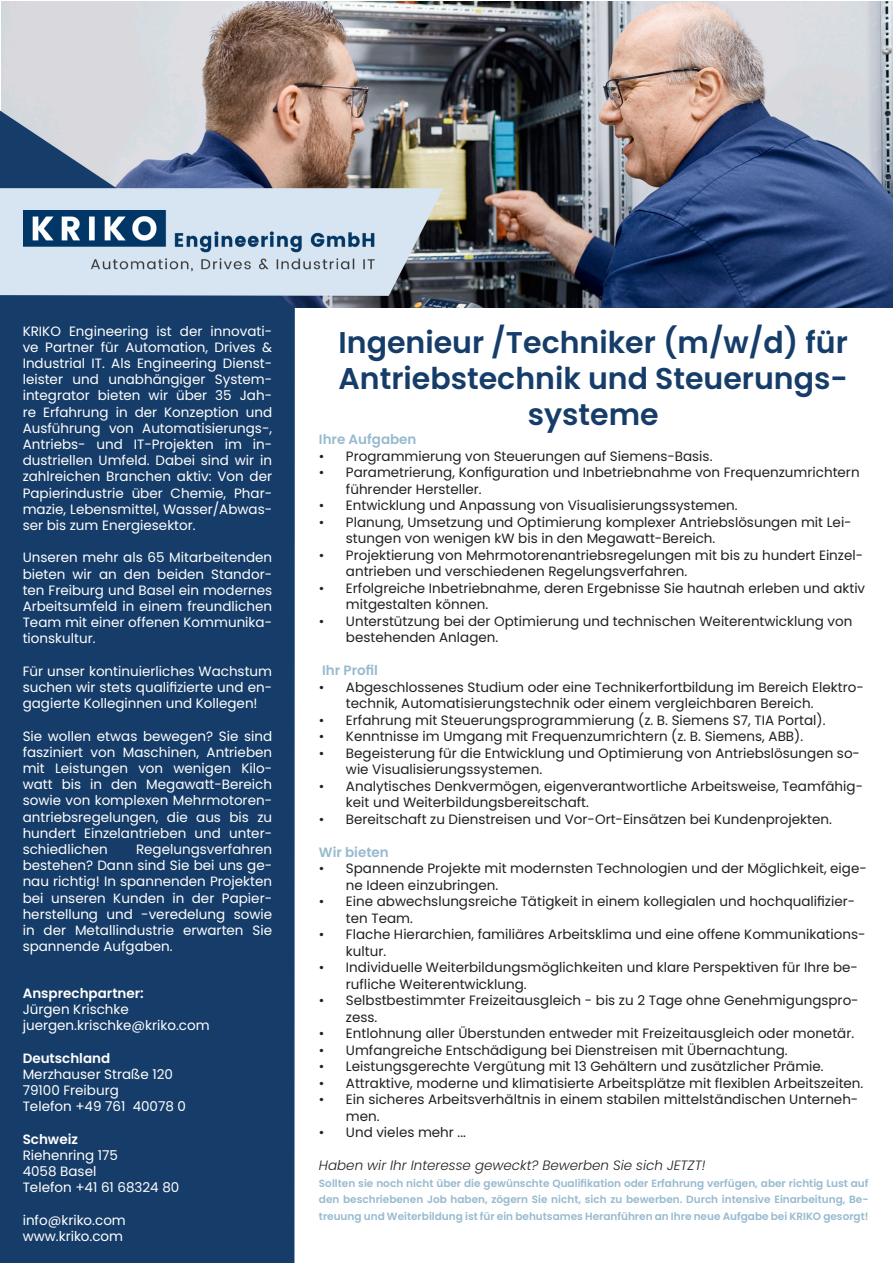
<style>
.page{position:relative;width:893px;height:1263px;background:#fff}
.page>*{position:absolute;margin:0;border:0;box-sizing:border-box;transform-origin:0 0}
.t1{font:600 30px/36px "Poppins";color:#163d69;text-align:center}
.t2{font:13.5px/16.5px "Poppins";color:#231f20}
.t3{font:13.5px/16.2px "Poppins";color:#fff;text-align:justify}
.t4{font:italic 300 13.5px "Poppins";color:#231f20}
.t5{font:600 13.5px "Poppins";color:#fff}
.t6{font:600 13.5px "Poppins";color:#97bacf}
.t7{font:600 10.5px/16.5px "Poppins";color:#97bad1;text-align:justify}
</style>
<div class="page">
<img style="left:2px;top:1px;width:891px;height:306px">
<div style="left:0;top:111px;width:295px;height:1152px;background:#163d69"></div>
<svg style="left:0;top:188px;width:443px;height:108px;fill:#d6e5f1"></svg>
<img style="left:23px;top:211px;width:354px;height:65px">
<p class="t3" style="left:23px;top:323px;width:251px">KRIKO Engineering ist der innovati&shy;ve Partner für Automation, Drives &amp; Industrial IT. Als Engineering Dienst&shy;leister und unabhängiger System&shy;integrator bieten wir über 35 Jah&shy;re Erfahrung in der Konzeption und Ausführung von Automatisierungs-, Antriebs- und IT-Projekten im in&shy;dustriellen Umfeld. Dabei sind wir in zahlreichen Branchen aktiv: Von der Papierindustrie über Chemie, Phar&shy;mazie, Lebensmittel, Wasser/Abwas&shy;ser bis zum Energiesektor.</p>
<p class="t3" style="left:23px;top:550px;width:251px">Unseren mehr als 65 Mitarbeitenden bieten wir an den beiden Standor&shy;ten Freiburg und Basel ein modernes Arbeitsumfeld in einem freundlichen Team mit einer offenen Kommunika&shy;tionskultur.</p>
<p class="t3" style="left:23px;top:663px;width:251px">Für unser kontinuierliches Wachstum suchen wir stets qualifizierte und en&shy;gagierte Kolleginnen und Kollegen!</p>
<p class="t3" style="left:23px;top:728px;width:251px">Sie wollen etwas bewegen? Sie sind fasziniert von Maschinen, Antrieben mit Leistungen von wenigen Kilo&shy;watt bis in den Megawatt-Bereich sowie von komplexen Mehrmotoren&shy;antriebsregelungen, die aus bis zu hundert Einzelantrieben und unter&shy;schiedlichen</p>
<p class="t3" style="left:23px;top:841px;width:251px;text-indent:113px">Regelungsverfahren bestehen? Dann sind Sie bei uns ge&shy;nau richtig! In spannenden Projekten bei unseren Kunden in der Papier&shy;herstellung und -veredelung sowie in der Metallindustrie erwarten Sie spannende Aufgaben.</p>
<p class="t5" style="left:23px;top:985px;width:123px">Ansprechpartner:</p>
<p class="t3" style="left:23px;top:1001px;width:189px">Jürgen Krischke juergen.krischke@kriko.com</p>
<p class="t5" style="left:23px;top:1050px;width:89px">Deutschland</p>
<p class="t3" style="left:23px;top:1066px;width:165px;text-align:left">Merzhauser Straße 120<br>79100 Freiburg<br>Telefon +49 761 40078 0</p>
<p class="t5" style="left:23px;top:1131px;width:57px">Schweiz</p>
<p class="t3" style="left:23px;top:1147px;width:158px;text-align:left">Riehenring 175<br>4058 Basel<br>Telefon +41 61 68324 80</p>
<p class="t3" style="left:23px;top:1212px;width:105px">info@kriko.com www.kriko.com</p>
<h1 class="t1" style="left:338px;top:325px;width:511px">Ingenieur /Techniker (m/w/d) für<br>Antriebstechnik und Steuerungs&shy;systeme</h1>
<p class="t6" style="left:319px;top:431px;width:99px">Ihre Aufgaben</p>
<p class="t2" style="left:319px;top:448px;width:395px">• Programmierung von Steuerungen auf Siemens-Basis.</p>
<p class="t2" style="left:346px;top:464px;width:515px;text-indent:-27px">• Parametrierung, Konfiguration und Inbetriebnahme von Frequenzumrichtern führender Hersteller.</p>
<p class="t2" style="left:319px;top:497px;width:420px">• Entwicklung und Anpassung von Visualisierungssystemen.</p>
<p class="t2" style="left:346px;top:514px;width:507px;text-indent:-27px">• Planung, Umsetzung und Optimierung komplexer Antriebslösungen mit Lei&shy;stungen von wenigen kW bis in den Megawatt-Bereich.</p>
<p class="t2" style="left:346px;top:547px;width:519px;text-indent:-27px">• Projektierung von Mehrmotorenantriebsregelungen mit bis zu hundert Einzel&shy;antrieben und verschiedenen Regelungsverfahren.</p>
<p class="t2" style="left:346px;top:580px;width:521px;text-indent:-27px">• Erfolgreiche Inbetriebnahme, deren Ergebnisse Sie hautnah erleben und aktiv mitgestalten können.</p>
<p class="t2" style="left:346px;top:613px;width:508px;text-indent:-27px">• Unterstützung bei der Optimierung und technischen Weiterentwicklung von bestehenden Anlagen.</p>
<p class="t6" style="left:322px;top:662px;width:57px">Ihr Profil</p>
<p class="t2" style="left:346px;top:679px;width:519px;text-indent:-27px">• Abgeschlossenes Studium oder eine Technikerfortbildung im Bereich Elektro&shy;technik, Automatisierungstechnik oder einem vergleichbaren Bereich.</p>
<p class="t2" style="left:319px;top:712px;width:508px">• Erfahrung mit Steuerungsprogrammierung (z. B. Siemens S7, TIA Portal).</p>
<p class="t2" style="left:319px;top:728px;width:486px">• Kenntnisse im Umgang mit Frequenzumrichtern (z. B. Siemens, ABB).</p>
<p class="t2" style="left:346px;top:745px;width:516px;text-indent:-27px">• Begeisterung für die Entwicklung und Optimierung von Antriebslösungen so&shy;wie Visualisierungssystemen.</p>
<p class="t2" style="left:346px;top:778px;width:519px;text-indent:-27px">• Analytisches Denkvermögen, eigenverantwortliche Arbeitsweise, Teamfähig&shy;keit und Weiterbildungsbereitschaft.</p>
<p class="t2" style="left:319px;top:811px;width:515px">• Bereitschaft zu Dienstreisen und Vor-Ort-Einsätzen bei Kundenprojekten.</p>
<p class="t6" style="left:319px;top:844px;width:71px">Wir bieten</p>
<p class="t2" style="left:346px;top:860px;width:522px;text-indent:-27px">• Spannende Projekte mit modernsten Technologien und der Möglichkeit, eige&shy;ne Ideen einzubringen.</p>
<p class="t2" style="left:346px;top:893px;width:511px;text-indent:-27px">• Eine abwechslungsreiche Tätigkeit in einem kollegialen und hochqualifizier&shy;ten Team.</p>
<p class="t2" style="left:346px;top:926px;width:521px;text-indent:-27px">• Flache Hierarchien, familiäres Arbeitsklima und eine offene Kommunikations&shy;kultur.</p>
<p class="t2" style="left:346px;top:959px;width:514px;text-indent:-27px">• Individuelle Weiterbildungsmöglichkeiten und klare Perspektiven für Ihre be&shy;rufliche Weiterentwicklung.</p>
<p class="t2" style="left:346px;top:992px;width:514px;text-indent:-27px">• Selbstbestimmter Freizeitausgleich - bis zu 2 Tage ohne Genehmigungspro&shy;zess.</p>
<p class="t2" style="left:319px;top:1025px;width:537px">• Entlohnung aller Überstunden entweder mit Freizeitausgleich oder monetär.</p>
<p class="t2" style="left:319px;top:1041px;width:470px">• Umfangreiche Entschädigung bei Dienstreisen mit Übernachtung.</p>
<p class="t2" style="left:319px;top:1058px;width:506px">• Leistungsgerechte Vergütung mit 13 Gehältern und zusätzlicher Prämie.</p>
<p class="t2" style="left:319px;top:1074px;width:546px">• Attraktive, moderne und klimatisierte Arbeitsplätze mit flexiblen Arbeitszeiten.</p>
<p class="t2" style="left:346px;top:1091px;width:514px;text-indent:-27px">• Ein sicheres Arbeitsverhältnis in einem stabilen mittelständischen Unterneh&shy;men.</p>
<p class="t2" style="left:319px;top:1124px;width:149px">• Und vieles mehr ...</p>
<p class="t4" style="left:319px;top:1157px;width:388px">Haben wir Ihr Interesse geweckt? Bewerben Sie sich JETZT!</p>
<p class="t7" style="left:319px;top:1175px;width:551px">Sollten sie noch nicht über die gewünschte Qualifikation oder Erfahrung verfügen, aber richtig Lust auf den beschriebenen Job haben, zögern Sie nicht, sich zu bewerben. Durch intensive Einarbeitung, Be&shy;treuung und Weiterbildung ist für ein behutsames Heranführen an Ihre neue Aufgabe bei KRIKO gesorgt!</p>
</div>
